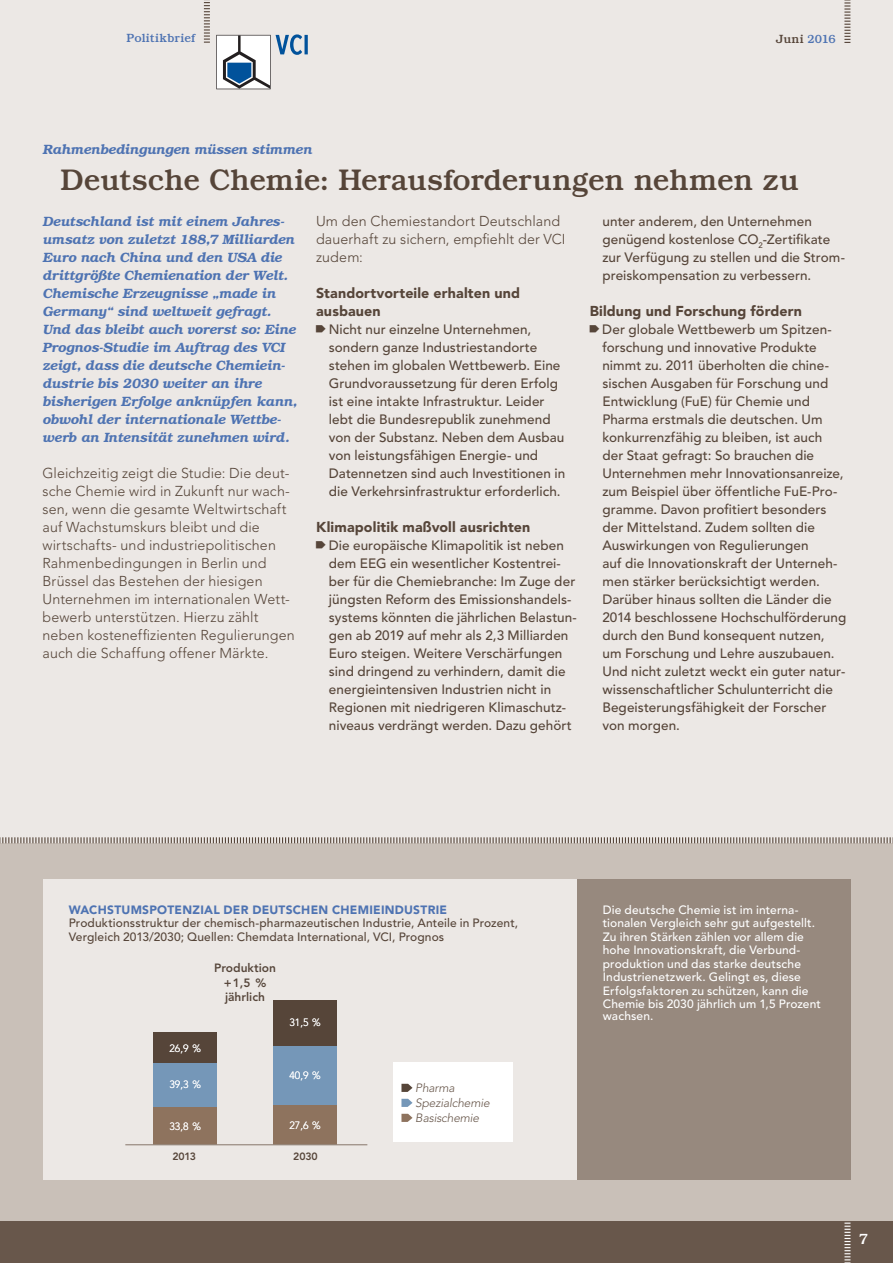
<style>
.page{position:relative;width:893px;height:1263px;background:#ece8e5}
.page>*{position:absolute;margin:0;border:0;box-sizing:border-box;transform-origin:0 0}
.t1{font:500 30px "Bookman Std";letter-spacing:-.01em;color:#564539}
.t2{font:500 15px "Bookman Std";color:#fff}
.t3{font:300 14.25px/18px "Avenir LT Std";letter-spacing:.01em;color:#564539}
.t4{font:900 14.25px/18px "Avenir LT Std";letter-spacing:.01em;color:#564539}
.t5{font:500 13.5px/18px "Avenir LT Std";letter-spacing:.005em;color:#564539}
.t6{font:italic 600 13.5px/18px "Bookman Std";letter-spacing:-.01em;color:#4e73b2}
.t7{font:500 12px/13.5px "Avenir LT Std";letter-spacing:.01em;color:#fff}
.t8{font:500 12px/13.5px "Avenir LT Std";letter-spacing:.01em;color:#564539}
.t9{font:900 12px "Avenir LT Std";letter-spacing:.02em;color:#4e73b2}
.t10{font:italic 300 12px/15px "Avenir LT Std";letter-spacing:-.015em;color:#68574b}
.t11{font:800 12px/14.4px "Avenir";color:#564539;text-align:center}
.t12{font:500 12px "Bookman Std";letter-spacing:.01em;color:#4e73b2}
.t13{font:500 12px "Bookman Std";color:#564539}
.t14{font:300 10.5px "Avenir LT Std";color:#fff}
.t15{font:800 10.5px "Avenir";letter-spacing:-.015em;color:#564539}
.s1{color:#4e73b2}
.s2{font-family:"CWFG Aufzaehlungszeichen";font-weight:400;font-size:10.5px}
</style>
<div class="page">
<div style="left:0;top:1220px;width:893px;height:43px;background:#68574b"></div>
<svg style="left:844px;top:0;width:6px;height:43px"></svg>
<svg style="left:844px;top:1222px;width:6px;height:41px"></svg>
<svg style="left:216px;top:34px;width:92px;height:55px"></svg>
<svg style="left:204px;top:0;width:6px;height:43px"></svg>
<div style="left:0;top:843px;width:893px;height:377px;background:#c9c0b8"></div>
<svg style="left:0;top:837px;width:893px;height:7px"></svg>
<div style="left:43px;top:879px;width:534px;height:301px;background:#ece8e5"></div>
<div style="left:577px;top:879px;width:273px;height:301px;background:#97897e"></div>
<div style="left:153px;top:1107px;width:64px;height:37px;background:#8e735e"></div>
<div style="left:273px;top:1105px;width:64px;height:39px;background:#8e735e"></div>
<div style="left:153px;top:1063px;width:64px;height:44px;background:#7597b8"></div>
<div style="left:273px;top:1046px;width:64px;height:59px;background:#7597b8"></div>
<div style="left:153px;top:1033px;width:64px;height:30px;background:#564539"></div>
<div style="left:273px;top:1000px;width:64px;height:46px;background:#564539"></div>
<hr style="left:125px;top:1144px;width:242px;height:1px;background:#97897e">
<div style="left:393px;top:1062px;width:120px;height:80px;background:#fff"></div>
<svg style="left:401px;top:1084px;width:12px;height:8px"></svg>
<svg style="left:401px;top:1099px;width:12px;height:8px"></svg>
<svg style="left:401px;top:1114px;width:12px;height:8px"></svg>
<p class="t12" style="left:126px;top:31px;width:70px">Politikbrief</p>
<p class="t13" style="left:776px;top:32px;width:61px">Juni <span class="s1">2016</span></p>
<p class="t6" style="left:43px;top:140px;width:271px">Rahmenbedingungen müssen stimmen</p>
<h1 class="t1" style="left:61px;top:162px;width:740px">Deutsche Chemie: Herausforderungen nehmen zu</h1>
<p class="t6" style="left:43px;top:212px;width:256px">Deutschland ist mit einem Jahres&shy;umsatz von zuletzt 188,7 Milliarden Euro nach China und den USA die drittgrößte Chemienation der Welt.<br>Chemische Erzeugnisse „made in Germany“ sind weltweit gefragt.<br>Und das bleibt auch vorerst so: Eine Prognos-Studie im Auftrag des VCI zeigt, dass die deutsche Chemiein&shy;dustrie bis 2030 weiter an ihre bisherigen Erfolge anknüpfen kann, obwohl der internationale Wettbe&shy;werb an Intensität zunehmen wird.</p>
<p class="t3" style="left:43px;top:464px;width:254px">Gleichzeitig zeigt die Studie: Die deut&shy;sche Chemie wird in Zukunft nur wach&shy;sen, wenn die gesamte Weltwirtschaft auf Wachstumskurs bleibt und die wirtschafts- und industriepolitischen Rahmenbedingungen in Berlin und Brüssel das Bestehen der hiesigen Unternehmen im internationalen Wett&shy;bewerb unterstützen. Hierzu zählt neben kosteneffizienten Regulierungen auch die Schaffung offener Märkte.</p>
<p class="t3" style="left:316px;top:212px;width:251px">Um den Chemiestandort Deutschland dauerhaft zu sichern, empfiehlt der VCI zudem:</p>
<p class="t4" style="left:316px;top:284px;width:206px">Standortvorteile erhalten und ausbauen</p>
<p class="t5" style="left:329px;top:320px;width:238px;text-indent:-13px"><span class="s2">A</span> Nicht nur einzelne Unternehmen, sondern ganze Industriestandorte stehen im globalen Wettbewerb. Eine Grundvoraussetzung für deren Erfolg ist eine intakte Infrastruktur. Leider lebt die Bundesrepublik zunehmend von der Substanz. Neben dem Ausbau von leistungsfähigen Energie- und Datennetzen sind auch Investitionen in die Verkehrsinfrastruktur erforderlich.</p>
<p class="t4" style="left:316px;top:518px;width:216px">Klimapolitik maßvoll ausrichten</p>
<p class="t5" style="left:329px;top:536px;width:250px;text-indent:-13px"><span class="s2">A</span> Die europäische Klimapolitik ist neben dem EEG ein wesentlicher Kostentrei&shy;ber für die Chemiebranche: Im Zuge der jüngsten Reform des Emissionshandels&shy;systems könnten die jährlichen Belastun&shy;gen ab 2019 auf mehr als 2,3 Milliarden Euro steigen. Weitere Verschärfungen sind dringend zu verhindern, damit die energieintensiven Industrien nicht in Regionen mit niedrigeren Klimaschutz&shy;niveaus verdrängt werden. Dazu gehört</p>
<p class="t5" style="left:602px;top:212px;width:244px">unter anderem, den Unternehmen genügend kostenlose CO<sub>2</sub>-Zertifikate zur Verfügung zu stellen und die Strom&shy;preiskompensation zu verbessern.</p>
<p class="t4" style="left:590px;top:302px;width:214px">Bildung und Forschung fördern</p>
<p class="t5" style="left:602px;top:320px;width:245px;text-indent:-13px"><span class="s2">A</span> Der globale Wettbewerb um Spitzen&shy;forschung und innovative Produkte nimmt zu. 2011 überholten die chine&shy;sischen Ausgaben für Forschung und Entwicklung (FuE) für Chemie und Pharma erstmals die deutschen. Um konkurrenzfähig zu bleiben, ist auch der Staat gefragt: So brauchen die Unternehmen mehr Innovationsanreize, zum Beispiel über öffentliche FuE-Pro&shy;gramme. Davon profitiert besonders der Mittelstand. Zudem sollten die Auswirkungen von Regulierungen<br>auf die Innovationskraft der Unterneh&shy;men stärker berücksichtigt werden.<br>Darüber hinaus sollten die Länder die 2014 beschlossene Hochschulförderung durch den Bund konsequent nutzen, um Forschung und Lehre auszubauen.<br>Und nicht zuletzt weckt ein guter natur&shy;wissenschaftlicher Schulunterricht die Begeisterungsfähigkeit der Forscher von morgen.</p>
<p class="t9" style="left:69px;top:902px;width:380px">WACHSTUMSPOTENZIAL DER DEUTSCHEN CHEMIEINDUSTRIE</p>
<p class="t8" style="left:69px;top:917px;width:451px">Produktionsstruktur der chemisch-pharmazeutischen Industrie, Anteile in Prozent,<br>Vergleich 2013/2030; Quellen: Chemdata International, VCI, Prognos</p>
<p class="t14" style="left:169px;top:1042px;width:33px">26,9 %</p>
<p class="t14" style="left:169px;top:1078px;width:33px">39,3 %</p>
<p class="t11" style="left:214px;top:961px;width:63px">Produktion +1,5 % jährlich</p>
<p class="t14" style="left:289px;top:1016px;width:33px">31,5 %</p>
<p class="t14" style="left:289px;top:1069px;width:33px">40,9 %</p>
<p class="t14" style="left:169px;top:1120px;width:33px">33,8 %</p>
<p class="t14" style="left:289px;top:1119px;width:33px">27,6 %</p>
<p class="t15" style="left:172px;top:1150px;width:25px">2013</p>
<p class="t15" style="left:293px;top:1150px;width:26px">2030</p>
<p class="t10" style="left:415px;top:1080px;width:76px">Pharma<br>Spezialchemie<br>Basischemie</p>
<p class="t7" style="left:603px;top:903px;width:220px">Die deutsche Chemie ist im interna&shy;tionalen Vergleich sehr gut aufgestellt.<br>Zu ihren Stärken zählen vor allem die hohe Innovationskraft, die Verbund&shy;produktion und das starke deutsche Industrienetzwerk. Gelingt es, diese Erfolgsfaktoren zu schützen, kann die Chemie bis 2030 jährlich um 1,5 Prozent</p>
<p class="t7" style="left:603px;top:1010px;width:52px">wachsen.</p>
<p class="t2" style="left:859px;top:1230px;width:11px">7</p>
</div>
